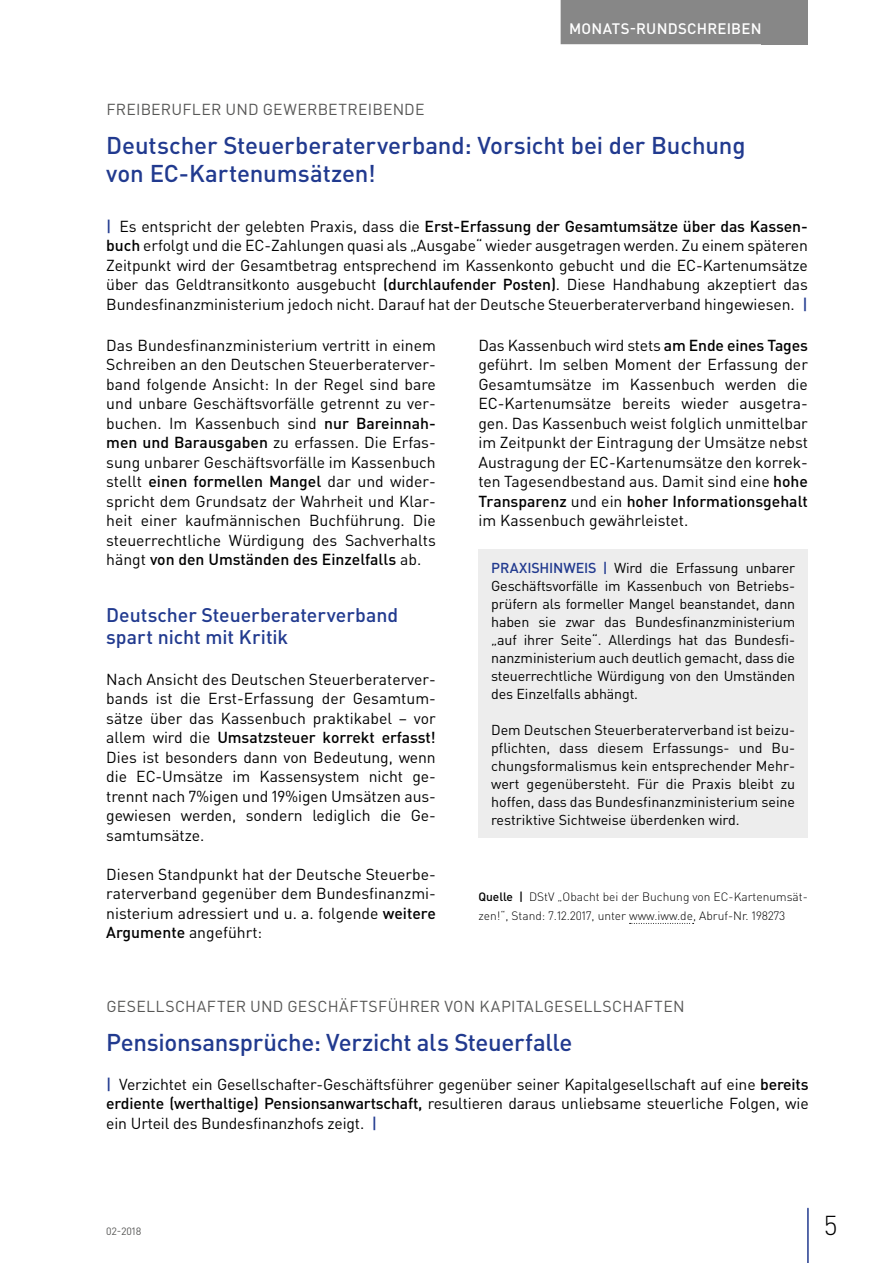
<style>
.page{position:relative;width:893px;height:1263px;background:#fff}
.page>*{position:absolute;margin:0;border:0;box-sizing:border-box;transform-origin:0 0}
.t1{font:300 27px "DIN Pro";color:#000}
.t2{font:500 24px/28.5px "DIN Pro";letter-spacing:-.005em;color:#213a8f}
.t3{font:500 19.5px/22.5px "DIN Pro";letter-spacing:-.005em;color:#213a8f}
.t4{font:15.75px/19.5px "DIN Pro";letter-spacing:-.005em;color:#000;text-align:justify}
.t5{font:15.75px "DIN Pro";letter-spacing:.015em;color:#575756}
.t6{font:500 15px "DIN Pro";letter-spacing:.015em;color:#fff}
.t7{font:14.25px/18px "DIN Pro";letter-spacing:-.01em;color:#000;text-align:justify}
.t8{font:300 12px/19.5px "DIN Pro";color:#000}
.t9{font:10.5px "DIN Pro";color:#575756}
.s1{font-weight:500;color:#213a8f}
.s2{font-weight:500}
</style>
<div class="page">
<div style="left:762px;top:0;width:46px;height:44px;background:#878787"></div>
<hr style="left:807px;top:1208px;width:2px;height:55px;background:#213a8f">
<div style="left:561px;top:0;width:209px;height:44px;background:#878787"></div>
<svg style="left:630px;top:923px;width:64px;height:1px"></svg>
<div style="left:478px;top:550px;width:330px;height:288px;background:#ededed"></div>
<p class="t6" style="left:569px;top:18px;width:194px">MONATS-RUNDSCHREIBEN</p>
<p class="t5" style="left:106px;top:98px;width:320px">FREIBERUFLER UND GEWERBETREIBENDE</p>
<h2 class="t2" style="left:106px;top:130px;width:641px">Deutscher Steuerberaterverband: Vorsicht bei der Buchung von EC-Kartenumsätzen!</h2>
<p class="t4" style="left:106px;top:216px;width:703px"><span class="s1">|</span> Es entspricht der gelebten Praxis, dass die <span class="s2">Erst-Erfassung der Gesamtumsätze über das Kassen&shy;buch</span> erfolgt und die EC-Zahlungen quasi als „Ausgabe“ wieder ausgetragen werden. Zu einem späteren Zeitpunkt wird der Gesamtbetrag entsprechend im Kassenkonto gebucht und die EC-Kartenumsätze über das Geldtransitkonto ausgebucht <span class="s2">(durchlaufender Posten)</span>. Diese Handhabung akzeptiert das Bundesfinanzministerium jedoch nicht. Darauf hat der Deutsche Steuerberaterverband hingewiesen. <span class="s1">|</span></p>
<p class="t4" style="left:106px;top:335px;width:331px">Das Bundesfinanzministerium vertritt in einem Schreiben an den Deutschen Steuerberaterver&shy;band folgende Ansicht: In der Regel sind bare und unbare Geschäftsvorfälle getrennt zu ver&shy;buchen. Im Kassenbuch sind <span class="s2">nur Bareinnah&shy;men und Barausgaben</span> zu erfassen. Die Erfas&shy;sung unbarer Geschäftsvorfälle im Kassenbuch stellt <span class="s2">einen formellen Mangel</span> dar und wider&shy;spricht dem Grundsatz der Wahrheit und Klar&shy;heit einer kaufmännischen Buchführung. Die steuerrechtliche Würdigung des Sachverhalts hängt <span class="s2">von den Umständen des Einzelfalls</span> ab.</p>
<p class="t3" style="left:106px;top:603px;width:293px">Deutscher Steuerberaterverband spart nicht mit Kritik</p>
<p class="t4" style="left:106px;top:669px;width:331px">Nach Ansicht des Deutschen Steuerberaterver&shy;bands ist die Erst-Erfassung der Gesamtum&shy;sätze über das Kassenbuch praktikabel – vor allem wird die <span class="s2">Umsatzsteuer korrekt erfasst!<br></span>Dies ist besonders dann von Bedeutung, wenn die EC-Umsätze im Kassensystem nicht ge&shy;trennt nach 7%igen und 19%igen Umsätzen aus&shy;gewiesen werden, sondern lediglich die Ge&shy;samtumsätze.</p>
<p class="t4" style="left:106px;top:864px;width:331px">Diesen Standpunkt hat der Deutsche Steuerbe&shy;raterverband gegenüber dem Bundesfinanzmi&shy;nisterium adressiert und u. a. folgende <span class="s2">weitere Argumente</span> angeführt:</p>
<p class="t4" style="left:478px;top:335px;width:331px">Das Kassenbuch wird stets <span class="s2">am Ende eines Tages </span>geführt. Im selben Moment der Erfassung der Gesamtumsätze im Kassenbuch werden die EC-Kartenumsätze bereits wieder ausgetra&shy;gen. Das Kassenbuch weist folglich unmittelbar im Zeitpunkt der Eintragung der Umsätze nebst Austragung der EC-Kartenumsätze den korrek&shy;ten Tagesendbestand aus. Damit sind eine <span class="s2">hohe Transparenz</span> und ein <span class="s2">hoher Informationsgehalt </span>im Kassenbuch gewährleistet.</p>
<p class="t7" style="left:491px;top:558px;width:306px"><span class="s1">PRAXISHINWEIS |</span> Wird die Erfassung unbarer Geschäftsvorfälle im Kassenbuch von Betriebs&shy;prüfern als formeller Mangel beanstandet, dann haben sie zwar das Bundesfinanzministerium „auf ihrer Seite“. Allerdings hat das Bundesfi&shy;nanzministerium auch deutlich gemacht, dass die steuerrechtliche Würdigung von den Umständen des Einzelfalls abhängt.</p>
<p class="t7" style="left:491px;top:720px;width:306px">Dem Deutschen Steuerberaterverband ist beizu&shy;pflichten, dass diesem Erfassungs- und Bu&shy;chungsformalismus kein entsprechender Mehr&shy;wert gegenübersteht. Für die Praxis bleibt zu hoffen, dass das Bundesfinanzministerium seine restriktive Sichtweise überdenken wird.</p>
<p class="t8" style="left:478px;top:886px;width:331px"><span class="s2">Quelle |</span> DStV „Obacht bei der Buchung von EC-Kartenumsät&shy;zen!“, Stand: 7.12.2017, unter www.iww.de, Abruf-Nr. 198273</p>
<p class="t5" style="left:106px;top:995px;width:580px">GESELLSCHAFTER UND GESCHÄFTSFÜHRER VON KAPITALGESELLSCHAFTEN</p>
<h2 class="t2" style="left:106px;top:1027px;width:468px">Pensionsansprüche: Verzicht als Steuerfalle</h2>
<p class="t4" style="left:106px;top:1074px;width:704px"><span class="s1">|</span> Verzichtet ein Gesellschafter-Geschäftsführer gegenüber seiner Kapitalgesellschaft auf eine <span class="s2">bereits erdiente (werthaltige) Pensionsanwartschaft,</span> resultieren daraus unliebsame steuerliche Folgen, wie ein Urteil des Bundesfinanzhofs zeigt. <span class="s1">|</span></p>
<p class="t9" style="left:106px;top:1224px;width:37px">02-2018</p>
<h1 class="t1" style="left:824px;top:1207px;width:15px">5</h1>
</div>
